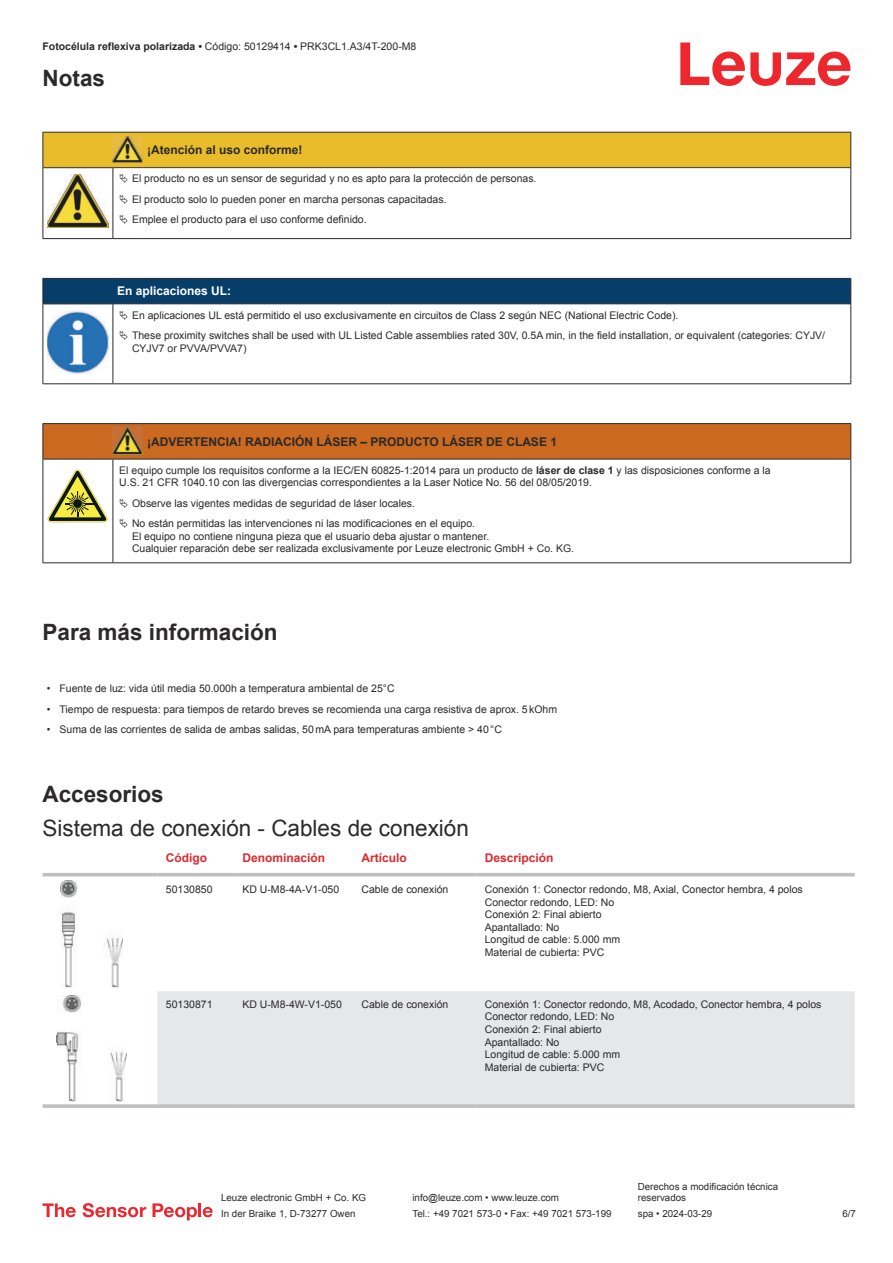
<style>
.page{position:relative;width:893px;height:1263px;background:#fff}
.page>*{position:absolute;margin:0;border:0;box-sizing:border-box;transform-origin:0 0}
.t1{font:22.5px "Arial";color:#2b292a}
.t2{font:700 22.5px "Arial";color:#2b292a}
.t3{font:700 12px "Arial";color:#2b292a}
.t4{font:700 12px "Arial";color:#db2a30}
.t5{font:700 12px "Arial";color:#fff}
.t6{font:10.5px/12.6px "Arial";color:#2b292a}
.t7{font:9.75px/11.7px "Arial";color:#2b292a}
.s1{font-weight:700}
</style>
<div class="page">
<svg style="left:680px;top:43px;width:170px;height:43px"></svg>
<svg style="left:43px;top:876px;width:812px;height:183px"></svg>
<div style="left:157px;top:991px;width:698px;height:113px;background:#e6e7e9"></div>
<hr style="left:43px;top:873px;width:114px;height:3px;background:#bdbfc1">
<hr style="left:157px;top:873px;width:77px;height:3px;background:#bdbfc1">
<hr style="left:234px;top:873px;width:119px;height:3px;background:#bdbfc1">
<hr style="left:353px;top:873px;width:123px;height:3px;background:#bdbfc1">
<hr style="left:476px;top:873px;width:379px;height:3px;background:#bdbfc1">
<svg style="left:43px;top:1104px;width:114px;height:4px"></svg>
<hr style="left:157px;top:1104px;width:77px;height:4px;background:#bdbfc1">
<hr style="left:234px;top:1104px;width:119px;height:4px;background:#bdbfc1">
<hr style="left:353px;top:1104px;width:123px;height:4px;background:#bdbfc1">
<hr style="left:476px;top:1104px;width:379px;height:4px;background:#bdbfc1">
<img style="left:60px;top:881px;width:63px;height:106px">
<img style="left:56px;top:995px;width:70px;height:107px">
<svg style="left:43px;top:1203px;width:33px;height:14px"></svg>
<svg style="left:83px;top:1203px;width:63px;height:14px"></svg>
<svg style="left:153px;top:1203px;width:44px;height:17px"></svg>
<hr style="left:198px;top:1203px;width:3px;height:14px;background:#ed272d">
<svg style="left:203px;top:1207px;width:10px;height:10px"></svg>
<hr style="left:43px;top:238px;width:70px;height:1px;background:#2b292a">
<hr style="left:113px;top:238px;width:30px;height:1px;background:#2b292a">
<hr style="left:143px;top:238px;width:708px;height:1px;background:#2b292a">
<hr style="left:43px;top:304px;width:1px;height:75px;background:#2b292a">
<hr style="left:113px;top:304px;width:1px;height:75px;background:#2b292a">
<hr style="left:850px;top:304px;width:1px;height:75px;background:#2b292a">
<hr style="left:43px;top:383px;width:70px;height:1px;background:#2b292a">
<hr style="left:113px;top:383px;width:738px;height:1px;background:#2b292a">
<img style="left:47px;top:358px;width:58px;height:15px">
<div style="left:44px;top:424px;width:806px;height:35px;background:#ca691f"></div>
<hr style="left:43px;top:423px;width:70px;height:1px;background:#2b292a">
<hr style="left:43px;top:424px;width:1px;height:35px;background:#2b292a">
<hr style="left:43px;top:459px;width:70px;height:1px;background:#2b292a">
<hr style="left:113px;top:423px;width:30px;height:1px;background:#2b292a">
<hr style="left:113px;top:459px;width:30px;height:1px;background:#2b292a">
<hr style="left:143px;top:423px;width:708px;height:1px;background:#2b292a">
<hr style="left:850px;top:424px;width:1px;height:35px;background:#2b292a">
<hr style="left:143px;top:459px;width:708px;height:1px;background:#2b292a">
<hr style="left:43px;top:459px;width:1px;height:99px;background:#2b292a">
<hr style="left:113px;top:459px;width:1px;height:99px;background:#2b292a">
<hr style="left:850px;top:459px;width:1px;height:99px;background:#2b292a">
<hr style="left:43px;top:562px;width:70px;height:1px;background:#2b292a">
<hr style="left:113px;top:562px;width:30px;height:1px;background:#2b292a">
<hr style="left:143px;top:562px;width:708px;height:1px;background:#2b292a">
<img style="left:113px;top:428px;width:30px;height:26px">
<svg style="left:47px;top:470px;width:60px;height:52px"></svg>
<svg style="left:43px;top:132px;width:808px;height:106px"></svg>
<svg style="left:43px;top:278px;width:808px;height:80px"></svg>
<p class="t6" style="left:43px;top:41px;width:375px"><span class="s1">Fotocélula reflexiva polarizada •</span> Código: 50129414 <span class="s1">•</span> PRK3CL1.A3/4T-200-M8</p>
<h1 class="t2" style="left:43px;top:70px;width:64px">Notas</h1>
<p class="t3" style="left:147px;top:145px;width:157px">¡Atención al uso conforme!</p>
<p class="t6" style="left:132px;top:170px;width:406px;line-height:20.2px">El producto no es un sensor de seguridad y no es apto para la protección de personas.<br>El producto solo lo pueden poner en marcha personas capacitadas.<br>Emplee el producto para el uso conforme definido.</p>
<p class="t5" style="left:117px;top:287px;width:116px">En aplicaciones UL:</p>
<p class="t6" style="left:132px;top:306px;width:695px;line-height:20.2px">En aplicaciones UL está permitido el uso exclusivamente en circuitos de Class 2 según NEC (National Electric Code).<br>These proximity switches shall be used with UL Listed Cable assemblies rated 30V, 0.5A min, in the field installation, or equivalent (categories: CYJV/</p>
<p class="t6" style="left:132px;top:342px;width:116px">CYJV7 or PVVA/PVVA7)</p>
<p class="t3" style="left:147px;top:437px;width:411px">¡ADVERTENCIA! RADIACIÓN LÁSER – PRODUCTO LÁSER DE CLASE 1</p>
<p class="t6" style="left:119px;top:465px;width:653px">El equipo cumple los requisitos conforme a la IEC/EN 60825-1:2014 para un producto de <span class="s1">láser de clase 1</span> y las disposiciones conforme a la<br>U.S. 21 CFR 1040.10 con las divergencias correspondientes a la Laser Notice No. 56 del 08/05/2019.</p>
<p class="t6" style="left:132px;top:494px;width:345px;line-height:20.2px">Observe las vigentes medidas de seguridad de láser locales.<br>No están permitidas las intervenciones ni las modificaciones en el equipo.</p>
<p class="t6" style="left:132px;top:531px;width:444px">El equipo no contiene ninguna pieza que el usuario deba ajustar o mantener.<br>Cualquier reparación debe ser realizada exclusivamente por Leuze electronic GmbH + Co. KG.</p>
<h1 class="t2" style="left:43px;top:623px;width:237px">Para más información</h1>
<p class="t6" style="left:47px;top:683px;width:349px">• Fuente de luz: vida útil media 50.000h a temperatura ambiental de 25°C</p>
<p class="t6" style="left:47px;top:704px;width:512px">• Tiempo de respuesta: para tiempos de retardo breves se recomienda una carga resistiva de aprox. 5 kOhm</p>
<p class="t6" style="left:47px;top:724px;width:457px">• Suma de las corrientes de salida de ambas salidas, 50 mA para temperaturas ambiente &gt; 40 °C</p>
<h1 class="t2" style="left:43px;top:786px;width:123px">Accesorios</h1>
<h1 class="t1" style="left:43px;top:819px;width:428px">Sistema de conexión - Cables de conexión</h1>
<p class="t4" style="left:166px;top:853px;width:43px">Código</p>
<p class="t4" style="left:242px;top:853px;width:84px">Denominación</p>
<p class="t4" style="left:361px;top:853px;width:47px">Artículo</p>
<p class="t4" style="left:485px;top:853px;width:70px">Descripción</p>
<p class="t6" style="left:166px;top:884px;width:48px">50130850</p>
<p class="t6" style="left:242px;top:884px;width:98px">KD U-M8-4A-V1-050</p>
<p class="t6" style="left:361px;top:884px;width:88px">Cable de conexión</p>
<p class="t6" style="left:485px;top:884px;width:320px">Conexión 1: Conector redondo, M8, Axial, Conector hembra, 4 polos<br>Conector redondo, LED: No<br>Conexión 2: Final abierto<br>Apantallado: No<br>Longitud de cable: 5.000 mm<br>Material de cubierta: PVC</p>
<p class="t6" style="left:166px;top:999px;width:48px">50130871</p>
<p class="t6" style="left:242px;top:999px;width:101px">KD U-M8-4W-V1-050</p>
<p class="t6" style="left:361px;top:999px;width:88px">Cable de conexión</p>
<p class="t6" style="left:485px;top:999px;width:338px">Conexión 1: Conector redondo, M8, Acodado, Conector hembra, 4 polos<br>Conector redondo, LED: No<br>Conexión 2: Final abierto<br>Apantallado: No<br>Longitud de cable: 5.000 mm<br>Material de cubierta: PVC</p>
<p class="t7" style="left:221px;top:1193px;width:146px">Leuze electronic GmbH + Co. KG</p>
<p class="t7" style="left:412px;top:1193px;width:148px">info@leuze.com • www.leuze.com</p>
<p class="t7" style="left:638px;top:1181px;width:142px">Derechos a modificación técnica reservados</p>
<p class="t7" style="left:221px;top:1209px;width:136px">In der Braike 1, D-73277 Owen</p>
<p class="t7" style="left:412px;top:1209px;width:201px">Tel.: +49 7021 573-0 • Fax: +49 7021 573-199</p>
<p class="t7" style="left:638px;top:1209px;width:76px">spa • 2024-03-29</p>
<p class="t7" style="left:842px;top:1209px;width:15px">6 /7</p>
</div>
